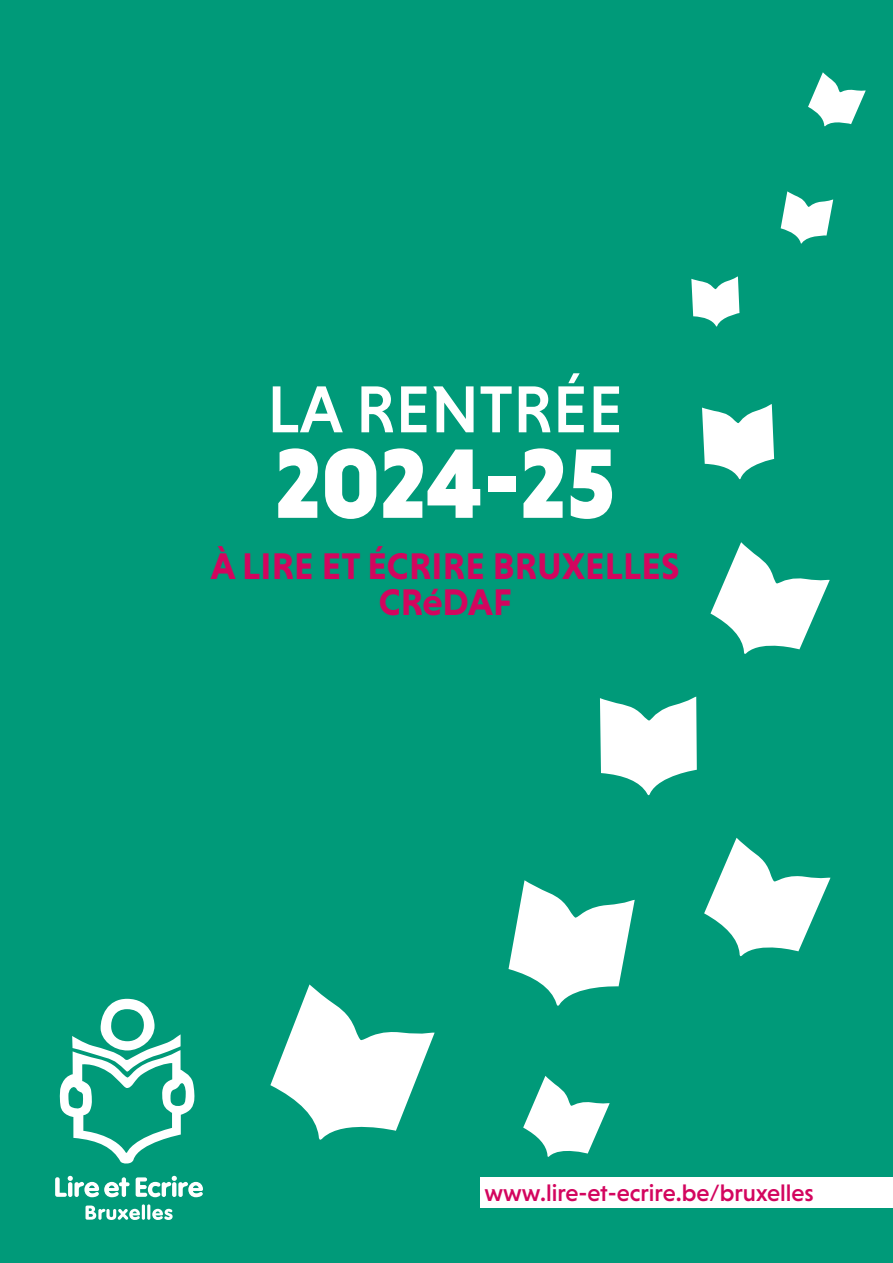
<style>
.page{position:relative;width:893px;height:1263px;background:#009a79}
.page>*{position:absolute;margin:0;border:0;box-sizing:border-box;transform-origin:0 0}
.t1{font:900 100.5px "Niveau Grotesk";letter-spacing:-.01em;color:#fff}
.t2{font:500 67.5px "Niveau Grotesk";letter-spacing:.005em;color:#fff}
.t3{font:700 37.8px/36px "Niveau Grotesk";letter-spacing:.005em;color:#d3055e;text-align:center}
.t4{font:500 24px "Niveau Grotesk";color:#d3055e}
</style>
<div class="page">
<svg style="left:59px;top:999px;width:136px;height:165px"></svg>
<svg style="left:55px;top:1176px;width:75px;height:21px"></svg>
<svg style="left:136px;top:1176px;width:67px;height:21px"></svg>
<svg style="left:86px;top:1205px;width:54px;height:15px"></svg>
<hr style="left:142px;top:1204px;width:3px;height:16px;background:#fff;border-radius:2px">
<hr style="left:147px;top:1204px;width:3px;height:16px;background:#fff;border-radius:2px">
<svg style="left:152px;top:1209px;width:21px;height:11px"></svg>
<div style="left:480px;top:1178px;width:413px;height:30px;background:#fff"></div>
<svg style="left:270px;top:984px;width:165px;height:156px"></svg>
<svg style="left:508px;top:880px;width:127px;height:126px"></svg>
<svg style="left:704px;top:838px;width:126px;height:119px"></svg>
<svg style="left:600px;top:697px;width:97px;height:99px"></svg>
<svg style="left:710px;top:542px;width:120px;height:112px"></svg>
<svg style="left:691px;top:276px;width:48px;height:51px"></svg>
<svg style="left:781px;top:191px;width:52px;height:53px"></svg>
<svg style="left:808px;top:72px;width:58px;height:55px"></svg>
<svg style="left:523px;top:1076px;width:87px;height:81px"></svg>
<svg style="left:702px;top:404px;width:72px;height:76px"></svg>
<h2 class="t2" style="left:267px;top:371px;width:357px">LA RENTRÉE</h2>
<h1 class="t1" style="left:274px;top:425px;width:343px">2024-25</h1>
<h3 class="t3" style="left:211px;top:548px;width:470px">À LIRE ET ÉCRIRE BRUXELLES<br>CRéDAF</h3>
<p class="t4" style="left:484px;top:1179px;width:331px">www.lire-et-ecrire.be/bruxelles</p>
</div>
